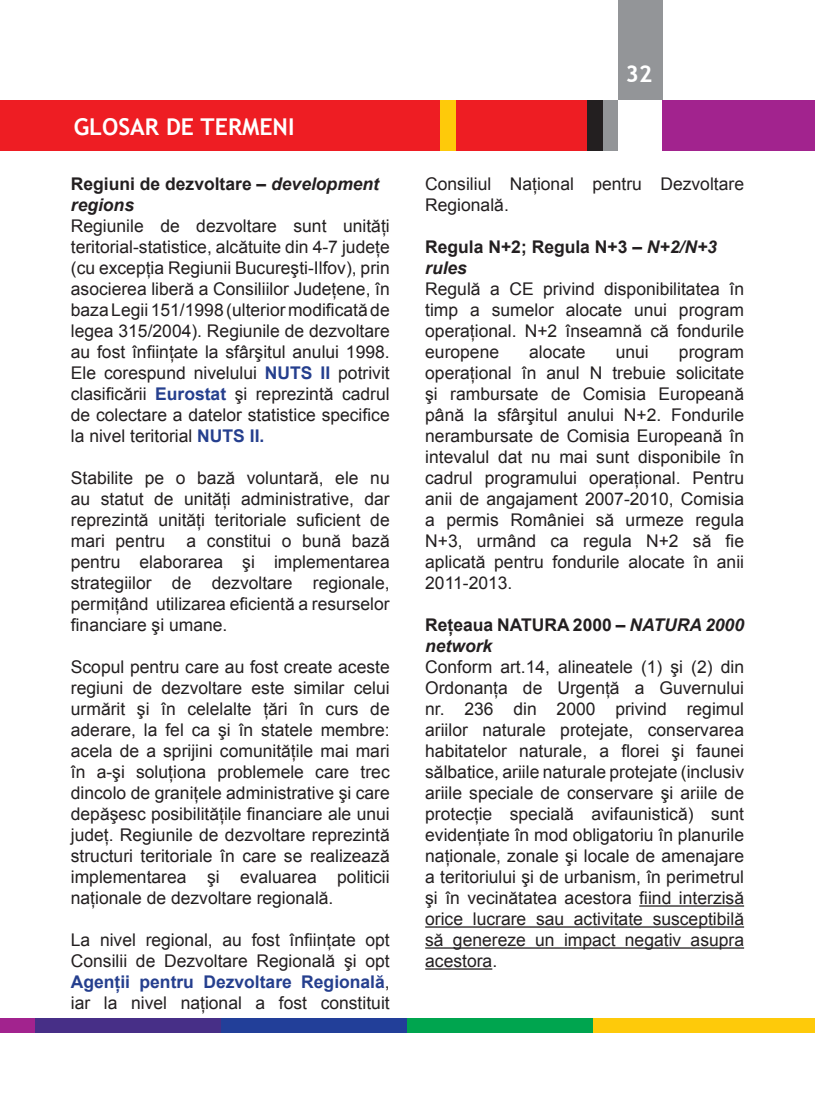
<style>
.page{position:relative;width:815px;height:1120px;background:#fff}
.page>*{position:absolute;margin:0;border:0;box-sizing:border-box;transform-origin:0 0}
.t1{font:700 23.25px "Trebuchet MS";color:#fff}
.t2{font:17.5px/21px "Arial";color:#231f20;text-align:justify}
.t3{font:700 17.5px/21px "Arial";color:#231f20}
.s1{font-style:italic}
.s2{font-weight:700;color:#253f8e}
</style>
<div class="page">
<div style="left:0;top:1018px;width:35px;height:15px;background:#a2238e"></div>
<div style="left:35px;top:1018px;width:186px;height:15px;background:#472f87"></div>
<div style="left:221px;top:1018px;width:186px;height:15px;background:#223f99"></div>
<div style="left:407px;top:1018px;width:186px;height:15px;background:#00a54f"></div>
<div style="left:593px;top:1018px;width:222px;height:15px;background:#feca0a"></div>
<div style="left:663px;top:100px;width:152px;height:50px;background:#a2238e"></div>
<div style="left:426px;top:100px;width:162px;height:50px;background:#ee1d23"></div>
<div style="left:603px;top:100px;width:15px;height:50px;background:#939598"></div>
<div style="left:618px;top:1px;width:45px;height:99px;background:#939598"></div>
<div style="left:588px;top:100px;width:15px;height:50px;background:#231f20"></div>
<div style="left:0;top:100px;width:427px;height:50px;background:#ee1d23"></div>
<div style="left:441px;top:100px;width:15px;height:50px;background:#feca0a"></div>
<hr style="left:639px;top:905px;width:105px;height:1px;background:#231f20">
<hr style="left:425px;top:926px;width:319px;height:1px;background:#231f20">
<hr style="left:425px;top:947px;width:319px;height:1px;background:#231f20">
<hr style="left:425px;top:968px;width:67px;height:1px;background:#231f20">
<h1 class="t1" style="left:74px;top:112px;width:222px">GLOSAR DE TERMENI</h1>
<p class="t3" style="left:71px;top:174px;width:310px">Regiuni de dezvoltare – <span class="s1">development regions</span></p>
<p class="t2" style="left:71px;top:215px;width:320px">Regiunile de dezvoltare sunt unităţi teritorial-statistice, alcătuite din 4-7 judeţe (cu excepţia Regiunii Bucureşti-Ilfov), prin asocierea liberă a Consiliilor Judeţene, în baza Legii 151/1998 (ulterior modificată de legea 315/2004). Regiunile de dezvoltare au fost înfiinţate la sfârşitul anului 1998.<br>Ele corespund nivelului <span class="s2">NUTS II</span> potrivit clasificării <span class="s2">Eurostat</span> şi reprezintă cadrul de colectare a datelor statistice specifice la nivel teritorial <span class="s2">NUTS II.</span></p>
<p class="t2" style="left:71px;top:467px;width:320px">Stabilite pe o bază voluntară, ele nu au statut de unităţi administrative, dar reprezintă unităţi teritoriale suficient de mari pentru a constitui o bună bază pentru elaborarea şi implementarea strategiilor de dezvoltare regionale, permiţând utilizarea eficientă a resurselor financiare şi umane.</p>
<p class="t2" style="left:71px;top:656px;width:320px">Scopul pentru care au fost create aceste regiuni de dezvoltare este similar celui urmărit şi în celelalte ţări în curs de aderare, la fel ca şi în statele membre: acela de a sprijini comunităţile mai mari în a-şi soluţiona problemele care trec dincolo de graniţele administrative şi care depăşesc posibilităţile financiare ale unui judeţ. Regiunile de dezvoltare reprezintă structuri teritoriale în care se realizează implementarea şi evaluarea politicii naţionale de dezvoltare regională.</p>
<p class="t2" style="left:71px;top:929px;width:320px">La nivel regional, au fost înfiinţate opt Consilii de Dezvoltare Regională şi opt <span class="s2">Agenţii pentru Dezvoltare Regională</span>, iar la nivel naţional a fost constituit</p>
<h1 class="t1" style="left:625px;top:59px;width:29px">32</h1>
<p class="t2" style="left:425px;top:173px;width:320px">Consiliul Naţional pentru Dezvoltare<br>Regională.</p>
<p class="t3" style="left:425px;top:237px;width:293px">Regula N+2; Regula N+3 – <span class="s1">N+2/N+3 rules</span></p>
<p class="t2" style="left:425px;top:278px;width:320px">Regulă a CE privind disponibilitatea în timp a sumelor alocate unui program operaţional. N+2 înseamnă că fondurile europene</p>
<p class="t2" style="left:529px;top:341px;width:58px">alocate</p>
<p class="t2" style="left:616px;top:341px;width:35px">unui</p>
<p class="t2" style="left:425px;top:341px;width:320px;text-indent:254px">program operaţional în anul N trebuie solicitate şi rambursate de Comisia Europeană până la sfârşitul anului N+2. Fondurile nerambursate de Comisia Europeană în intevalul dat nu mai sunt disponibile în cadrul programului operaţional. Pentru anii de angajament 2007-2010, Comisia a permis României să urmeze regula N+3, urmând ca regula N+2 să fie aplicată pentru fondurile alocate în anii 2011-2013.</p>
<p class="t3" style="left:425px;top:615px;width:320px">Reţeaua NATURA 2000 – <span class="s1">NATURA 2000 network</span></p>
<p class="t2" style="left:425px;top:656px;width:320px">Conform art.14, alineatele (1) şi (2) din Ordonanţa de Urgenţă a Guvernului nr. 236 din 2000 privind regimul ariilor naturale protejate, conservarea habitatelor naturale, a florei şi faunei sălbatice, ariile naturale protejate (inclusiv ariile speciale de conservare şi ariile de protecţie specială avifaunistică) sunt evidenţiate în mod obligatoriu în planurile naţionale, zonale şi locale de amenajare a teritoriului şi de urbanism, în perimetrul şi în vecinătatea acestora fiind interzisă orice lucrare sau activitate susceptibilă să genereze un impact negativ asupra acestora.</p>
</div>
